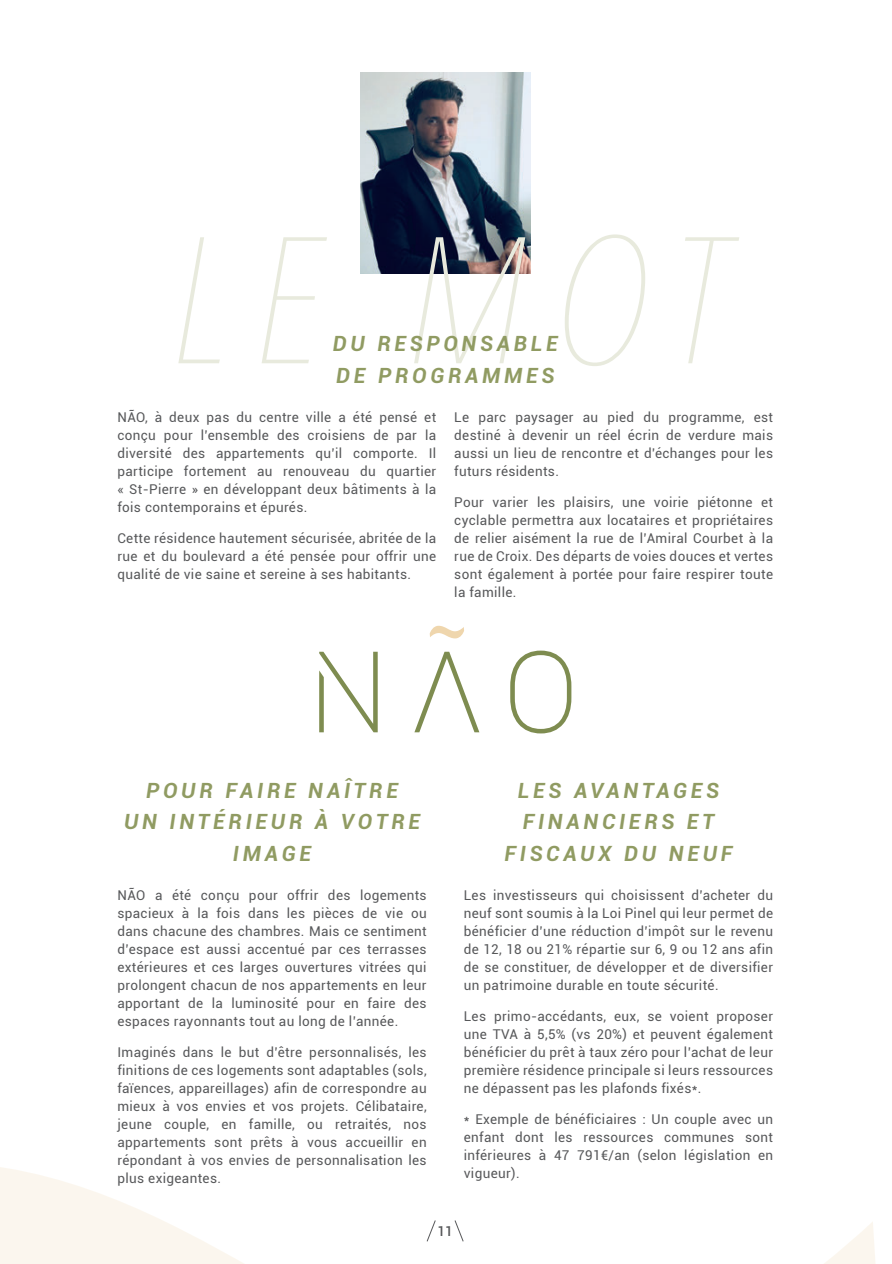
<style>
.page{position:relative;width:892px;height:1264px;background:#fff}
.page>*{position:absolute;margin:0;border:0;box-sizing:border-box;transform-origin:0 0}
.t1{font:italic 200 177.9px "Avenir Next Condensed";color:#e8eadd}
.t2{font:italic 700 21px/31.5px "Roboto";letter-spacing:.175em;color:#909b62;text-align:center}
.t3{font:13.5px/18px "Roboto";letter-spacing:.025em;color:#57585a;text-align:justify}
.t4{font:500 13.5px "Roboto";color:#57585a}
</style>
<div class="page">
<img style="left:360px;top:73px;width:170px;height:201px">
<svg style="left:0;top:1167px;width:875px;height:96px"></svg>
<svg style="left:430px;top:625px;width:34px;height:13px"></svg>
<svg style="left:510px;top:650px;width:61px;height:83px"></svg>
<svg style="left:414px;top:651px;width:65px;height:81px"></svg>
<svg style="left:319px;top:651px;width:59px;height:81px"></svg>
<svg style="left:426px;top:1219px;width:10px;height:23px"></svg>
<svg style="left:454px;top:1219px;width:10px;height:23px"></svg>
<h1 class="t1" style="left:170px;top:195px;width:556px">LE MOT</h1>
<p class="t2" style="left:333px;top:327px;width:226px;text-align:left">DU RESPONSABLE<br>DE PROGRAMMES</p>
<p class="t3" style="left:117px;top:407px;width:320px">NÃO, à deux pas du centre ville a été pensé et conçu pour l’ensemble des croisiens de par la diversité des appartements qu’il comporte. Il participe fortement au renouveau du quartier « St-Pierre » en développant deux bâtiments à la fois contemporains et épurés.</p>
<p class="t3" style="left:117px;top:528px;width:320px">Cette résidence hautement sécurisée, abritée de la rue et du boulevard a été pensée pour offrir une qualité de vie saine et sereine à ses habitants.</p>
<p class="t3" style="left:454px;top:407px;width:320px">Le parc paysager au pied du programme, est destiné à devenir un réel écrin de verdure mais aussi un lieu de rencontre et d'échanges pour les futurs résidents.</p>
<p class="t3" style="left:454px;top:492px;width:320px">Pour varier les plaisirs, une voirie piétonne et cyclable permettra aux locataires et propriétaires de relier aisément la rue de l’Amiral Courbet à la rue de Croix. Des départs de voies douces et vertes sont également à portée pour faire respirer toute la famille.</p>
<p class="t2" style="left:124px;top:773px;width:298px">POUR FAIRE NAÎTRE<br>UN INTÉRIEUR À VOTRE<br>IMAGE</p>
<p class="t3" style="left:117px;top:885px;width:311px">NÃO a été conçu pour offrir des logements spacieux à la fois dans les pièces de vie ou dans chacune des chambres. Mais ce sentiment d’espace est aussi accentué par ces terrasses extérieures et ces larges ouvertures vitrées qui prolongent chacun de nos appartements en leur apportant de la luminosité pour en faire des espaces rayonnants tout au long de l’année.</p>
<p class="t3" style="left:117px;top:1042px;width:311px">Imaginés dans le but d’être personnalisés, les finitions de ces logements sont adaptables (sols, faïences, appareillages) afin de correspondre au mieux à vos envies et vos projets. Célibataire, jeune couple, en famille, ou retraités, nos appartements sont prêts à vous accueillir en répondant à vos envies de personnalisation les plus exigeantes.</p>
<p class="t2" style="left:504px;top:773px;width:229px">LES AVANTAGES<br>FINANCIERS ET<br>FISCAUX DU NEUF</p>
<p class="t3" style="left:464px;top:885px;width:311px">Les investisseurs qui choisissent d’acheter du neuf sont soumis à la Loi Pinel qui leur permet de bénéficier d’une réduction d’impôt sur le revenu de 12, 18 ou 21% répartie sur 6, 9 ou 12 ans afin de se constituer, de développer et de diversifier un patrimoine durable en toute sécurité.</p>
<p class="t3" style="left:464px;top:1006px;width:311px">Les primo-accédants, eux, se voient proposer une TVA à 5,5% (vs 20%) et peuvent également bénéficier du prêt à taux zéro pour l’achat de leur première résidence principale si leurs ressources ne dépassent pas les plafonds fixés*.</p>
<p class="t3" style="left:464px;top:1109px;width:311px">* Exemple de bénéficiaires : Un couple avec un enfant dont les ressources communes sont inférieures à 47 791€/an (selon législation en vigueur).</p>
<p class="t4" style="left:437px;top:1221px;width:17px">11</p>
</div>
